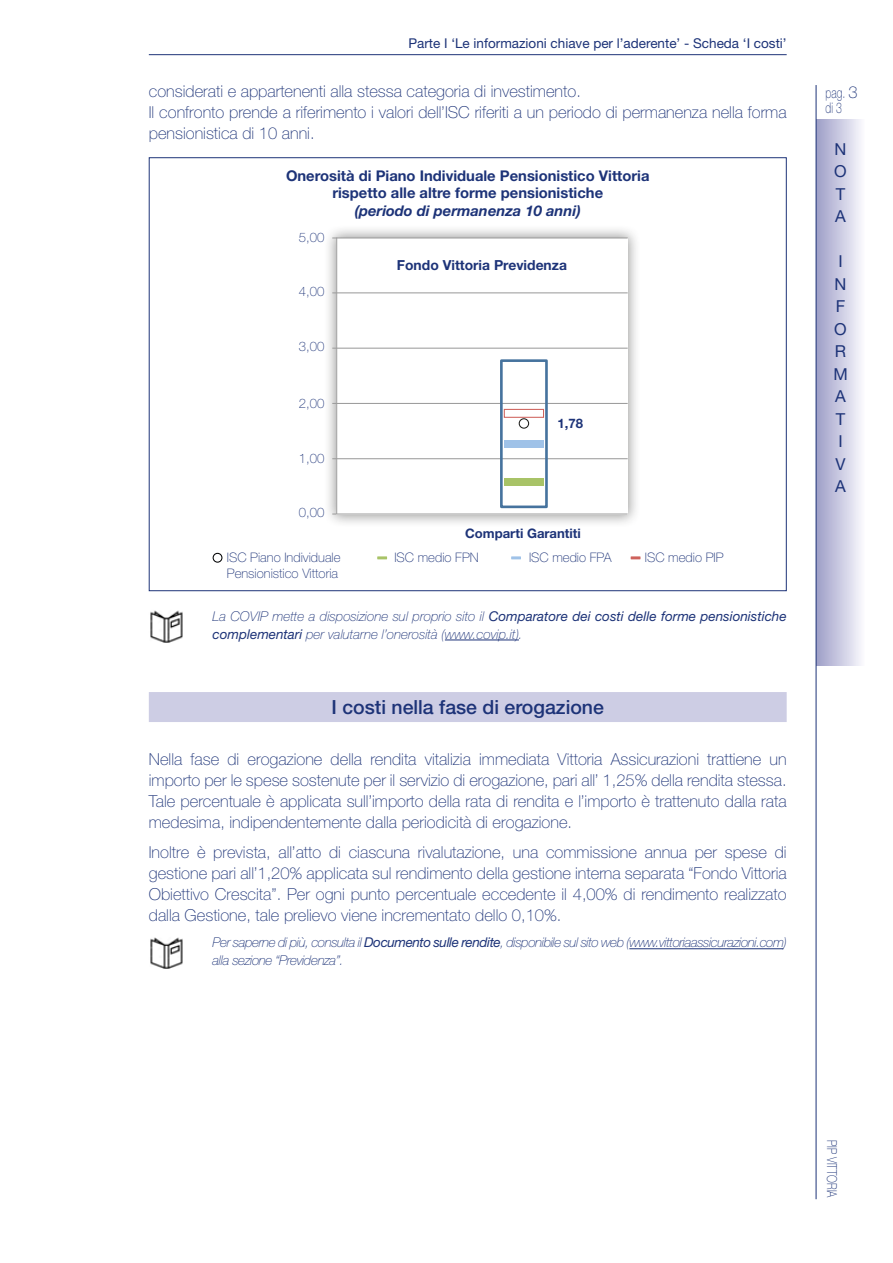
<style>
.page{position:relative;width:893px;height:1263px;background:#fff}
.page>*{position:absolute;margin:0;border:0;box-sizing:border-box;transform-origin:0 0}
.t1{font:500 19.5px "Helvetica Neue LT Std";color:#1d3378}
.t2{font:100 16.5px/21px "Helvetica Neue LT Std";color:#1d3378;text-align:justify}
.t3{font:16.5px/22.5px "Helvetica Neue LT Std";color:#1d3378;text-align:justify}
.t4{font:700 14.85px/17.7px "Helvetica Neue LT Std";color:#1d3378;text-align:center}
.t5{font:italic 700 14.85px "Helvetica Neue LT Std";color:#1d3378}
.t6{font:100 14.7px/15px "Helvetica Neue LT Std";color:#1d3378;scale:.71 1}
.t7{font:700 13.8px "Helvetica Neue LT Std";color:#1d3378}
.t8{font:100 13.65px "Helvetica Neue LT Std";color:#1d3378;scale:.77 1}
.t9{font:italic 100 13.5px/18px "Helvetica Neue LT Std";color:#1d3378}
.t10{font:italic 100 13.5px/18px "Helvetica Neue LT Std";letter-spacing:-.03em;color:#1d3378}
.t11{font:13.5px "Helvetica Neue LT Std";color:#1d3378}
.t12{font:100 13.2px "Helvetica Neue LT Std";color:#1d3378}
.t13{font:700 13.2px "Helvetica Neue LT Std";color:#1d3378}
.s1{font-weight:400}
.s2{font-size:16.5px}
</style>
<div class="page">
<div style="left:816px;top:119px;width:49px;height:546px;background:linear-gradient(to right,#9d9ec7,#fcfbff)"></div>
<hr style="left:816px;top:85px;width:1px;height:1114px;background:#1d3378">
<hr style="left:445px;top:640px;width:74px;height:1px;background:#1d3378">
<div style="left:149px;top:692px;width:638px;height:30px;background:#cdcde4"></div>
<hr style="left:629px;top:948px;width:154px;height:1px;background:#1d3378">
<img style="left:150px;top:610px;width:33px;height:33px">
<img style="left:150px;top:937px;width:33px;height:32px">
<hr style="left:149px;top:54px;width:638px;height:1px;background:#1d3378">
<svg style="left:631px;top:556px;width:9px;height:3px"></svg>
<svg style="left:511px;top:556px;width:10px;height:3px"></svg>
<svg style="left:377px;top:556px;width:10px;height:3px"></svg>
<div style="left:213px;top:553px;width:9px;height:10px;border:1px solid #020304;border-radius:50%"></div>
<div style="left:323px;top:225px;width:318px;height:302px;background:#1d1d1b;opacity:.45"></div>
<div style="left:336px;top:238px;width:292px;height:276px;background:#fff"></div>
<hr style="left:332px;top:237px;width:296px;height:1px;background:#9d9d9d">
<hr style="left:332px;top:292px;width:296px;height:1px;background:#9d9d9d">
<hr style="left:332px;top:348px;width:296px;height:1px;background:#9d9d9d">
<hr style="left:332px;top:403px;width:296px;height:1px;background:#9d9d9d">
<hr style="left:332px;top:458px;width:296px;height:1px;background:#9d9d9d">
<hr style="left:332px;top:513px;width:296px;height:1px;background:#9d9d9d">
<hr style="left:336px;top:238px;width:1px;height:276px;background:#9d9d9d">
<div style="left:500px;top:359px;width:48px;height:149px;border:3px solid #46739e"></div>
<div style="left:519px;top:418px;width:10px;height:11px;border:1px solid #1d1d1b;border-radius:50%"></div>
<div style="left:504px;top:409px;width:40px;height:9px;border:1px solid #ce625c"></div>
<div style="left:504px;top:478px;width:39px;height:8px;background:#a8c367"></div>
<div style="left:504px;top:440px;width:39px;height:8px;background:#9fc2e8"></div>
<p class="t11" style="left:408px;top:35px;width:380px">Parte I ‘Le informazioni chiave per l’aderente’ - Scheda ‘I costi’</p>
<p class="t2" style="left:149px;top:80px;width:639px;text-align:left">considerati e appartenenti alla stessa categoria di investimento.<br>Il confronto prende a riferimento i valori dell’ISC riferiti a un periodo di permanenza nella forma pensionistica di 10 anni.</p>
<p class="t4" style="left:286px;top:166px;width:365px">Onerosità di Piano Individuale Pensionistico Vittoria rispetto alle altre forme pensionistiche</p>
<p class="t5" style="left:355px;top:202px;width:227px">(periodo di permanenza 10 anni)</p>
<p class="t12" style="left:299px;top:230px;width:27px">5,00</p>
<p class="t12" style="left:299px;top:284px;width:27px">4,00</p>
<p class="t12" style="left:299px;top:339px;width:27px">3,00</p>
<p class="t12" style="left:299px;top:395px;width:27px">2,00</p>
<p class="t12" style="left:299px;top:451px;width:27px">1,00</p>
<p class="t12" style="left:299px;top:504px;width:27px">0,00</p>
<p class="t7" style="left:397px;top:257px;width:172px">Fondo Vittoria Previdenza</p>
<p class="t13" style="left:557px;top:416px;width:27px">1,78</p>
<p class="t13" style="left:465px;top:525px;width:117px">Comparti Garantiti</p>
<p class="t12" style="left:227px;top:550px;width:115px">ISC Piano Individuale</p>
<p class="t12" style="left:394px;top:550px;width:86px">ISC medio FPN</p>
<p class="t12" style="left:529px;top:550px;width:84px">ISC medio FPA</p>
<p class="t12" style="left:645px;top:550px;width:80px">ISC medio PIP</p>
<p class="t12" style="left:227px;top:566px;width:113px">Pensionistico Vittoria</p>
<p class="t9" style="left:213px;top:607px;width:576px">La COVIP mette a disposizione sul proprio sito il <span class="s1">Comparatore dei costi delle forme pensionistiche complementari</span> per valutarne l’onerosità (www.covip.it).</p>
<p class="t1" style="left:331px;top:696px;width:274px">I costi nella fase di erogazione</p>
<p class="t2" style="left:149px;top:749px;width:639px">Nella fase di erogazione della rendita vitalizia immediata Vittoria Assicurazioni trattiene un importo per le spese sostenute per il servizio di erogazione, pari all’ 1,25% della rendita stessa.<br>Tale percentuale è applicata sull’importo della rata di rendita e l’importo è trattenuto dalla rata medesima, indipendentemente dalla periodicità di erogazione.</p>
<p class="t2" style="left:149px;top:841px;width:639px">Inoltre è prevista, all’atto di ciascuna rivalutazione, una commissione annua per spese di gestione pari all’1,20% applicata sul rendimento della gestione interna separata “Fondo Vittoria Obiettivo Crescita”. Per ogni punto percentuale eccedente il 4,00% di rendimento realizzato dalla Gestione, tale prelievo viene incrementato dello 0,10%.</p>
<p class="t10" style="left:213px;top:933px;width:576px">Per saperne di più, consulta il <span class="s1">Documento sulle rendite</span>, disponibile sul sito web (www.vittoriaassicurazioni.com) alla sezione “Previdenza”.</p>
<p class="t6" style="left:825px;top:86px;width:47px">pag. <span class="s2">3 </span>di 3</p>
<p class="t3" style="left:834px;top:137px;width:14px">N O T A</p>
<p class="t3" style="left:833px;top:250px;width:16px;text-align:center">I<br>N<br>F<br>O<br>R<br>M<br>A<br>T<br>I<br>V<br>A</p>
<p class="t8" style="left:840px;top:1140px;width:77px;rotate:90deg">PIP VITTORIA</p>
</div>
